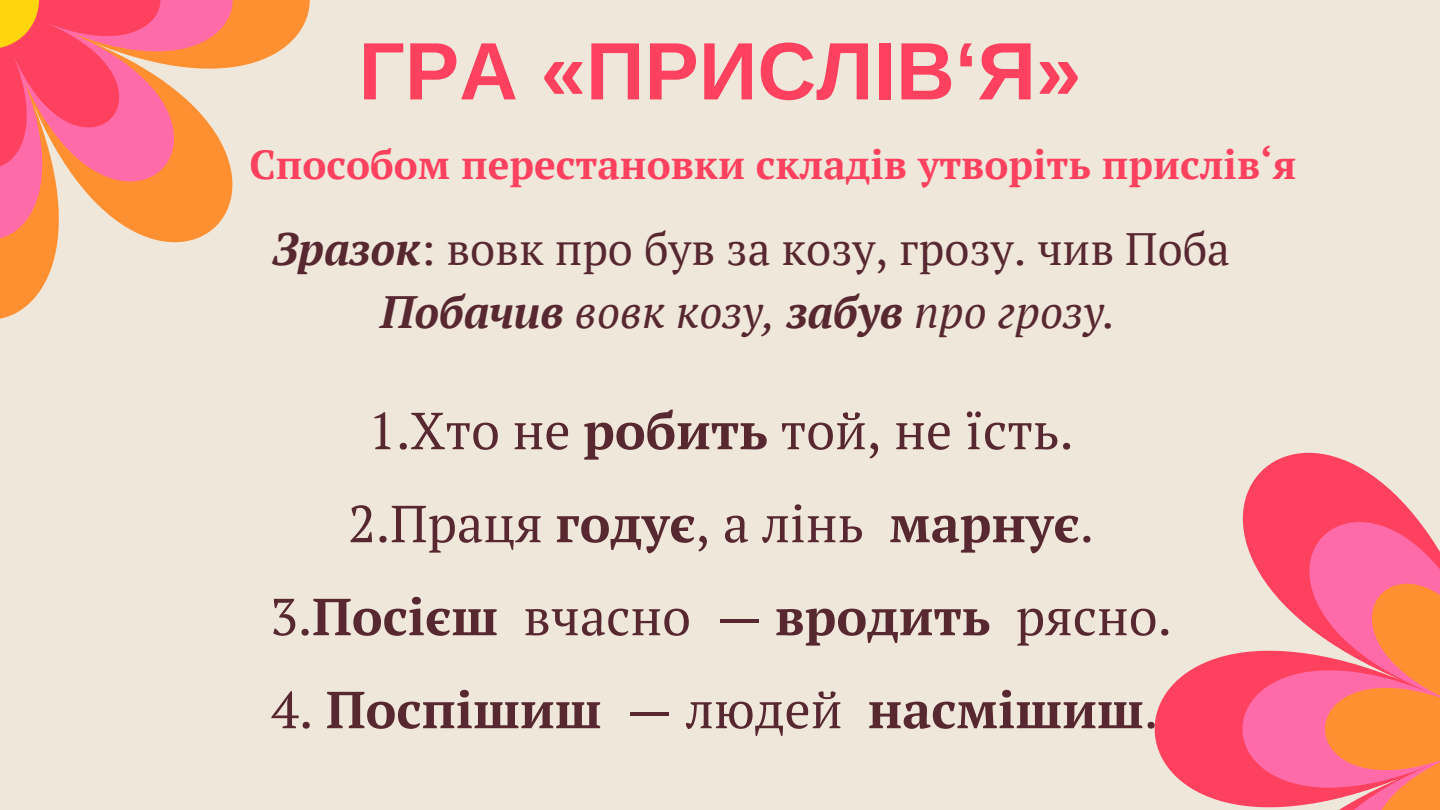
<style>
.page{position:relative;width:1440px;height:810px;background:#f0e7db}
.page>*{position:absolute;margin:0;border:0;box-sizing:border-box;transform-origin:0 0}
.t1{font:700 81.5px "Arimo";color:#fe415e}
.t2{font:52px/93px "PT Serif";color:#582831;text-align:center}
.t3{font:700 52px "PT Serif";color:#582831}
.t4{font:45.3px/63px "PT Serif";color:#582831;text-align:center}
.t5{font:700 40.5px "PT Serif";color:#fe415e}
.s1{font-weight:700;font-style:italic}
.s2{font-style:italic}
.s3{font-weight:700}
.s4{font-weight:400}
</style>
<div class="page">
<svg style="left:1154px;top:679px;width:25px;height:100px;fill:#fe415e"></svg>
<svg style="left:1179px;top:452px;width:215px;height:356px"></svg>
<svg style="left:1280px;top:493px;width:160px;height:317px"></svg>
<svg style="left:0;top:0;width:310px;height:319px"></svg>
<svg style="left:0;top:0;width:289px;height:295px"></svg>
<svg style="left:0;top:0;width:200px;height:207px"></svg>
<h1 class="t1" style="left:359px;top:26px;width:724px">ГРА «ПРИСЛІВ‘Я»</h1>
<p class="t5" style="left:250px;top:137px;width:1048px">Способом перестановки складів утворіть прислів‘я</p>
<p class="t4" style="left:272px;top:217px;width:960px"><span class="s1">Зразок</span>: вовк про був за козу, грозу. чив Поба<br><span class="s1">Побачив</span> <span class="s2">вовк козу,</span> <span class="s1">забув</span> <span class="s2">про грозу.</span></p>
<p class="t2" style="left:270px;top:383px;width:903px">1.Хто не <span class="s3">робить</span> той, не їсть.<br>2.Праця <span class="s3">годує</span>, а лінь <span class="s3">марнує</span>.<br>3.<span class="s3">Посієш</span> вчасно — <span class="s3">вродить</span> рясно.</p>
<p class="t3" style="left:271px;top:674px;width:889px"><span class="s4">4.</span> Поспішиш <span class="s4">— людей</span> насмішиш<span class="s4">.</span></p>
</div>
